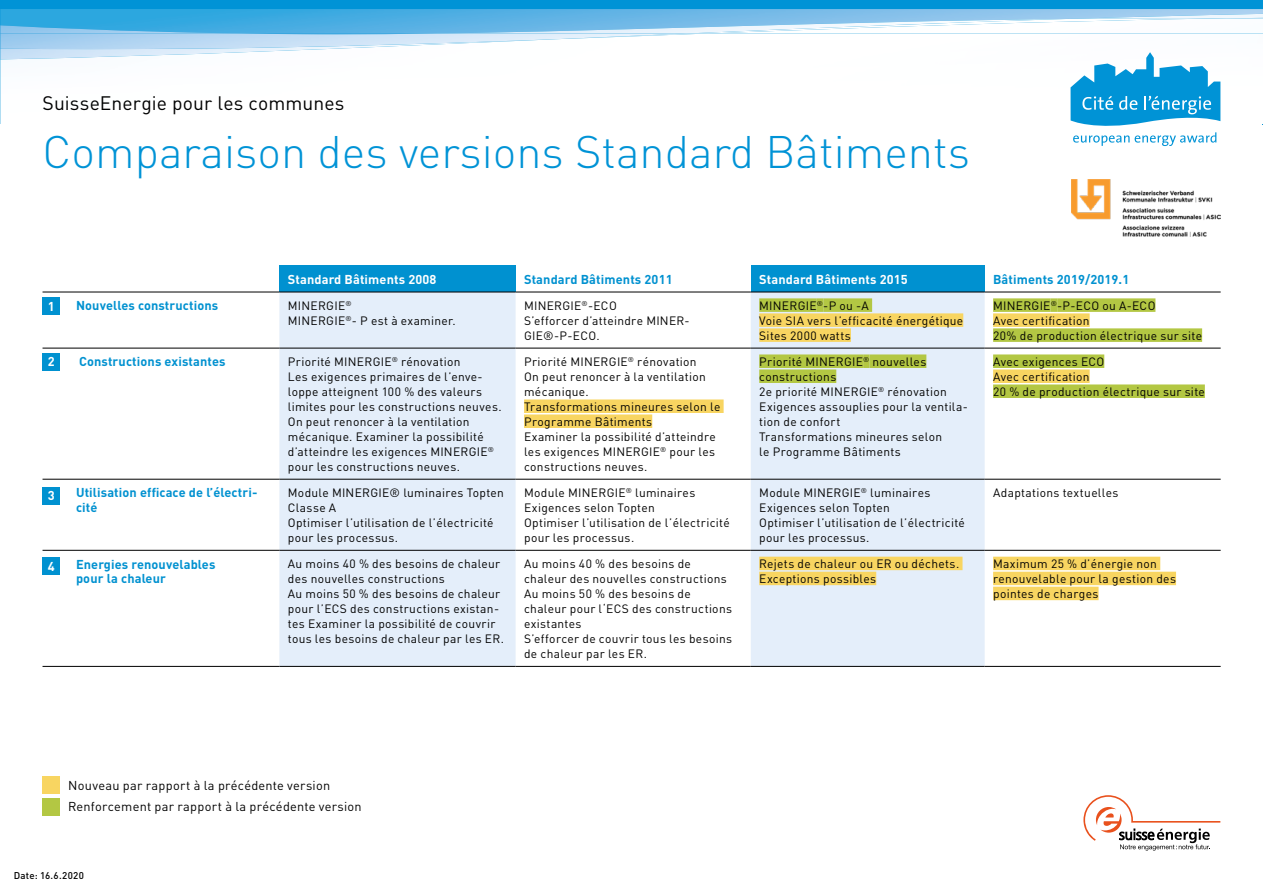
<style>
.page{position:relative;width:1263px;height:893px;background:#fff}
.page>*{position:absolute;margin:0;border:0;box-sizing:border-box;transform-origin:0 0}
.t1{font:300 45px "DIN Pro";color:#0093d6}
.t2{font:19.35px "DIN Pro";letter-spacing:.005em;color:#000}
.t3{font:700 12.75px/15px "DINOT";letter-spacing:.01em;color:#0091d0}
.t4{font:12.75px/21.5px "DIN Pro";letter-spacing:.02em;color:#000}
.t5{font:700 12.75px "DINOT";letter-spacing:.01em;color:#fff}
.t6{font:12px/15px "DIN Pro";letter-spacing:.025em;color:#000}
.t7{font:500 9.75px "DIN Pro";letter-spacing:.03em;color:#000}
</style>
<div class="page">
<div style="left:0;top:0;width:1263px;height:124px;background:#0093d6"></div>
<img style="left:0;top:9px;width:1263px;height:116px">
<img style="left:0;top:19px;width:686px;height:15px">
<img style="left:1070px;top:14px;width:193px;height:4px">
<img style="left:686px;top:18px;width:22px;height:16px">
<img style="left:708px;top:18px;width:555px;height:16px">
<img style="left:0;top:34px;width:686px;height:15px">
<img style="left:0;top:39px;width:556px;height:20px">
<img style="left:556px;top:34px;width:152px;height:5px">
<svg style="left:1070px;top:52px;width:150px;height:94px"></svg>
<div style="left:43px;top:798px;width:17px;height:18px;background:#b3c743"></div>
<div style="left:43px;top:776px;width:17px;height:18px;background:#f8d561"></div>
<div style="left:42px;top:297px;width:18px;height:17px;background:#0091d0"></div>
<div style="left:42px;top:353px;width:18px;height:17px;background:#0091d0"></div>
<div style="left:42px;top:487px;width:18px;height:17px;background:#0091d0"></div>
<div style="left:42px;top:558px;width:18px;height:17px;background:#0091d0"></div>
<div style="left:279px;top:265px;width:237px;height:27px;background:#0091d0"></div>
<div style="left:751px;top:265px;width:234px;height:27px;background:#0091d0"></div>
<div style="left:279px;top:293px;width:237px;height:373px;background:#e4eefa"></div>
<div style="left:751px;top:293px;width:234px;height:373px;background:#e4eefa"></div>
<hr style="left:43px;top:292px;width:236px;height:1px;background:#000">
<hr style="left:279px;top:292px;width:237px;height:1px;background:#000">
<hr style="left:516px;top:292px;width:235px;height:1px;background:#000">
<hr style="left:751px;top:292px;width:234px;height:1px;background:#000">
<hr style="left:985px;top:292px;width:236px;height:1px;background:#000">
<hr style="left:43px;top:348px;width:236px;height:1px;background:#000">
<hr style="left:279px;top:348px;width:237px;height:1px;background:#000">
<hr style="left:516px;top:348px;width:235px;height:1px;background:#000">
<hr style="left:751px;top:348px;width:234px;height:1px;background:#000">
<hr style="left:985px;top:348px;width:236px;height:1px;background:#000">
<hr style="left:43px;top:666px;width:236px;height:1px;background:#000">
<hr style="left:516px;top:666px;width:235px;height:1px;background:#000">
<hr style="left:751px;top:666px;width:234px;height:1px;background:#000">
<hr style="left:985px;top:666px;width:236px;height:1px;background:#000">
<hr style="left:279px;top:666px;width:237px;height:1px;background:#000">
<hr style="left:43px;top:479px;width:236px;height:1px;background:#000">
<hr style="left:516px;top:479px;width:235px;height:1px;background:#000">
<hr style="left:751px;top:479px;width:234px;height:1px;background:#000">
<hr style="left:985px;top:479px;width:236px;height:1px;background:#000">
<hr style="left:279px;top:479px;width:237px;height:1px;background:#000">
<hr style="left:43px;top:550px;width:236px;height:1px;background:#000">
<hr style="left:279px;top:550px;width:237px;height:1px;background:#000">
<hr style="left:516px;top:550px;width:235px;height:1px;background:#000">
<hr style="left:751px;top:550px;width:234px;height:1px;background:#000">
<hr style="left:985px;top:550px;width:236px;height:1px;background:#000">
<div style="left:759px;top:298px;width:58px;height:14px;background:#b3c743"></div>
<div style="left:817px;top:298px;width:6px;height:14px;background:#b3c743"></div>
<div style="left:823px;top:298px;width:49px;height:14px;background:#b3c743"></div>
<div style="left:759px;top:313px;width:204px;height:14px;background:#f8d561"></div>
<div style="left:759px;top:328px;width:92px;height:14px;background:#f8d561"></div>
<div style="left:993px;top:298px;width:58px;height:14px;background:#b3c743"></div>
<div style="left:1051px;top:298px;width:6px;height:14px;background:#b3c743"></div>
<div style="left:1057px;top:298px;width:98px;height:14px;background:#b3c743"></div>
<div style="left:993px;top:313px;width:97px;height:14px;background:#f8d561"></div>
<div style="left:993px;top:328px;width:209px;height:14px;background:#b3c743"></div>
<div style="left:524px;top:399px;width:200px;height:14px;background:#f8d561"></div>
<div style="left:524px;top:414px;width:128px;height:14px;background:#f8d561"></div>
<div style="left:759px;top:354px;width:104px;height:14px;background:#b3c743"></div>
<div style="left:863px;top:354px;width:6px;height:14px;background:#b3c743"></div>
<div style="left:869px;top:354px;width:57px;height:14px;background:#b3c743"></div>
<div style="left:759px;top:369px;width:77px;height:14px;background:#b3c743"></div>
<div style="left:993px;top:354px;width:111px;height:14px;background:#b3c743"></div>
<div style="left:993px;top:369px;width:97px;height:14px;background:#f8d561"></div>
<div style="left:993px;top:384px;width:212px;height:14px;background:#b3c743"></div>
<div style="left:759px;top:557px;width:203px;height:13px;background:#f8d561"></div>
<div style="left:759px;top:572px;width:117px;height:13px;background:#f8d561"></div>
<div style="left:993px;top:557px;width:167px;height:13px;background:#f8d561"></div>
<div style="left:993px;top:572px;width:183px;height:13px;background:#f8d561"></div>
<div style="left:993px;top:587px;width:105px;height:13px;background:#f8d561"></div>
<svg style="left:1083px;top:795px;width:137px;height:56px"></svg>
<img style="left:1071px;top:180px;width:149px;height:57px">
<h2 class="t2" style="left:43px;top:90px;width:303px">SuisseEnergie pour les communes</h2>
<h1 class="t1" style="left:43px;top:121px;width:929px">Comparaison des versions Standard Bâtiments</h1>
<p class="t5" style="left:48px;top:297px;width:8px">1</p>
<p class="t5" style="left:48px;top:353px;width:8px">2</p>
<p class="t5" style="left:48px;top:487px;width:8px">3</p>
<p class="t5" style="left:48px;top:558px;width:8px">4</p>
<p class="t5" style="left:288px;top:270px;width:150px">Standard Bâtiments 2008</p>
<p class="t3" style="left:524px;top:271px;width:150px">Standard Bâtiments 2011</p>
<p class="t5" style="left:759px;top:270px;width:150px">Standard Bâtiments 2015</p>
<p class="t3" style="left:993px;top:271px;width:138px">Bâtiments 2019/2019.1</p>
<p class="t3" style="left:76px;top:298px;width:144px">Nouvelles constructions</p>
<p class="t6" style="left:288px;top:297px;width:169px">MINERGIE<sup>®<br></sup>MINERGIE<sup>®</sup>- P est à examiner.</p>
<p class="t6" style="left:524px;top:297px;width:167px">MINERGIE<sup>®</sup>-ECO<br>S’efforcer d’atteindre MINER-<br>GIE®-P-ECO.</p>
<p class="t6" style="left:759px;top:297px;width:206px">MINERGIE<sup>®</sup>-P ou -A<br>Voie SIA vers l’efficacité énergétique<br>Sites 2000 watts</p>
<p class="t6" style="left:993px;top:297px;width:210px">MINERGIE<sup>®</sup>-P-ECO ou A-ECO<br>Avec certification<br>20% de production électrique sur site</p>
<p class="t3" style="left:79px;top:354px;width:148px">Constructions existantes</p>
<p class="t6" style="left:288px;top:353px;width:215px">Priorité MINERGIE<sup>®</sup> rénovation<br>Les exigences primaires de l’enve&shy;loppe atteignent 100 % des valeurs limites pour les constructions neuves.<br>On peut renoncer à la ventilation mécanique. Examiner la possibilité d’atteindre les exigences MINERGIE<sup>® </sup>pour les constructions neuves.</p>
<p class="t6" style="left:524px;top:353px;width:198px">Priorité MINERGIE<sup>®</sup> rénovation<br>On peut renoncer à la ventilation mécanique.<br>Transformations mineures selon le<br>Programme Bâtiments<br>Examiner la possibilité d’atteindre les exigences MINERGIE<sup>®</sup> pour les constructions neuves.</p>
<p class="t6" style="left:759px;top:353px;width:210px">Priorité MINERGIE<sup>®</sup> nouvelles constructions<br>2e priorité MINERGIE<sup>®</sup> rénovation<br>Exigences assouplies pour la ventila&shy;tion de confort<br>Transformations mineures selon<br>le Programme Bâtiments</p>
<p class="t6" style="left:993px;top:353px;width:213px">Avec exigences ECO<br>Avec certification<br>20 % de production électrique sur site</p>
<p class="t3" style="left:76px;top:485px;width:183px">Utilisation efficace de l’électri&shy;cité</p>
<p class="t6" style="left:288px;top:484px;width:218px">Module MINERGIE® luminaires Topten<br>Classe A<br>Optimiser l’utilisation de l’électricité pour les processus.</p>
<p class="t6" style="left:524px;top:484px;width:207px">Module MINERGIE<sup>®</sup> luminaires<br>Exigences selon Topten<br>Optimiser l’utilisation de l’électricité pour les processus.</p>
<p class="t6" style="left:759px;top:484px;width:207px">Module MINERGIE<sup>®</sup> luminaires<br>Exigences selon Topten<br>Optimiser l’utilisation de l’électricité pour les processus.</p>
<p class="t6" style="left:993px;top:484px;width:127px">Adaptations textuelles</p>
<p class="t3" style="left:76px;top:556px;width:141px">Energies renouvelables pour la chaleur</p>
<p class="t6" style="left:288px;top:556px;width:218px">Au moins 40 % des besoins de chaleur des nouvelles constructions<br>Au moins 50 % des besoins de chaleur pour l’ECS des constructions existan&shy;tes Examiner la possibilité de couvrir tous les besoins de chaleur par les ER.</p>
<p class="t6" style="left:524px;top:556px;width:210px">Au moins 40 % des besoins de chaleur des nouvelles constructions<br>Au moins 50 % des besoins de chaleur pour l‘ECS des constructions existantes<br>S’efforcer de couvrir tous les besoins de chaleur par les ER.</p>
<p class="t6" style="left:759px;top:556px;width:202px">Rejets de chaleur ou ER ou déchets.<br>Exceptions possibles</p>
<p class="t6" style="left:993px;top:556px;width:184px">Maximum 25 % d’énergie non renouvelable pour la gestion des pointes de charges</p>
<p class="t4" style="left:68px;top:774px;width:295px">Nouveau par rapport à la précédente version<br>Renforcement par rapport à la précédente version</p>
<p class="t7" style="left:14px;top:869px;width:72px">Date: 16.6.2020</p>
</div>
